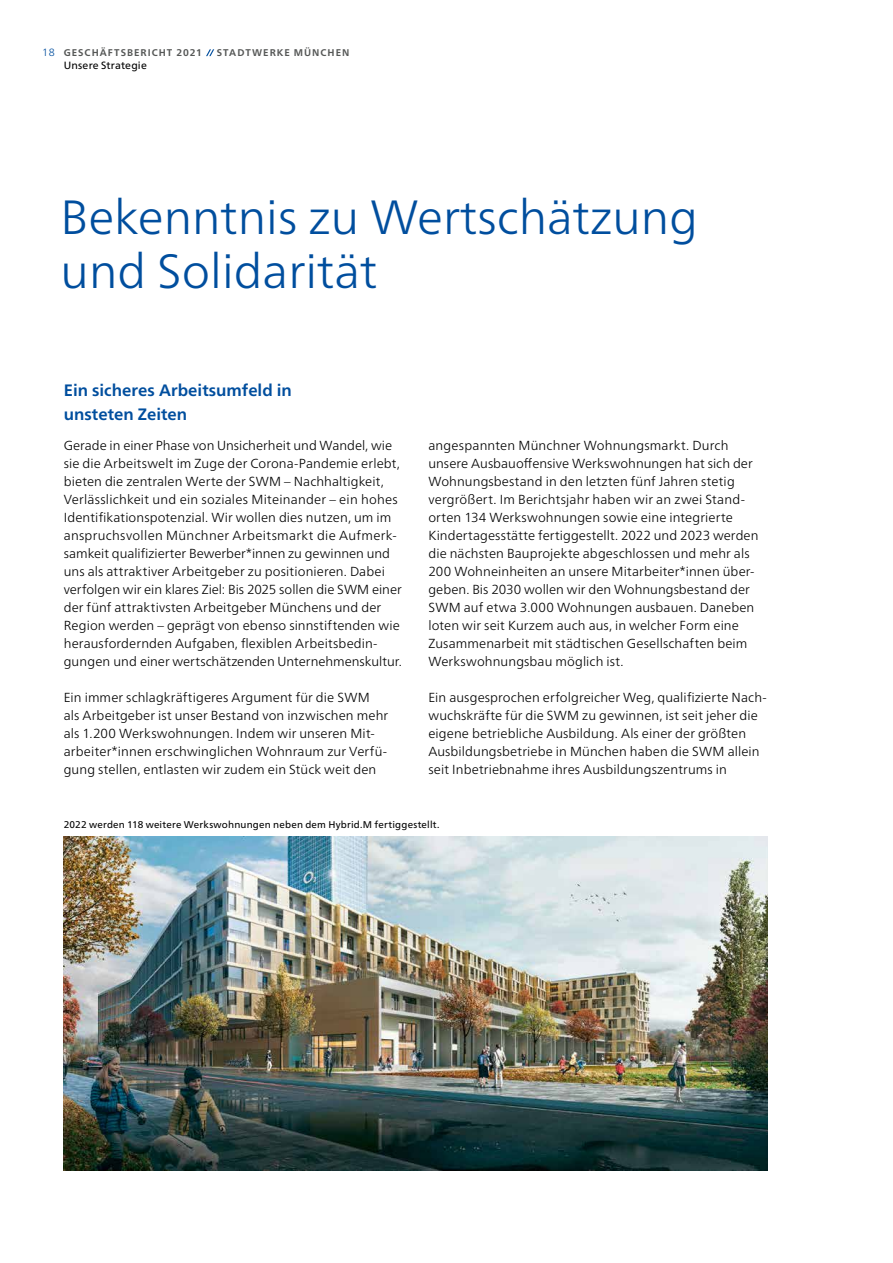
<style>
.page{position:relative;width:893px;height:1263px;background:#fff}
.page>*{position:absolute;margin:0;border:0;box-sizing:border-box;transform-origin:0 0}
.t1{font:300 48px/54px "Frutiger Neue LT Pro";color:#004e9e}
.t2{font:700 16.5px/24px "Frutiger Neue LT Pro";color:#004e9e}
.t3{font:300 13.2px/18px "Frutiger Neue LT Pro";letter-spacing:.01em;color:#000}
.t4{font:10.5px "Frutiger Neue LT Pro";letter-spacing:.015em;color:#000}
.t5{font:9.75px "Frutiger Neue LT Pro";letter-spacing:.02em;color:#000}
.t6{font:700 9.75px "Frutiger Neue LT Pro";letter-spacing:.1em;color:#555756}
.s1{font-weight:300;font-size:10.5px;color:#004e9e}
</style>
<div class="page">
<img style="left:64px;top:837px;width:703px;height:333px">
<svg style="left:206px;top:49px;width:8px;height:7px"></svg>
<p class="t6" style="left:42px;top:47px;width:161px"><span class="s1">18</span> GESCHÄFTSBERICHT 2021</p>
<p class="t6" style="left:217px;top:47px;width:134px">STADTWERKE MÜNCHEN</p>
<p class="t4" style="left:64px;top:59px;width:85px">Unsere Strategie</p>
<h1 class="t1" style="left:61px;top:190px;width:639px">Bekenntnis zu Wertschätzung und Solidarität</h1>
<p class="t2" style="left:64px;top:378px;width:230px">Ein sicheres Arbeitsumfeld in unsteten Zeiten</p>
<p class="t3" style="left:64px;top:436px;width:340px">Gerade in einer Phase von Unsicherheit und Wandel, wie sie die Arbeitswelt im Zuge der Corona-Pandemie erlebt, bieten die zentralen Werte der SWM – Nachhaltigkeit, Verlässlichkeit und ein soziales Miteinander – ein hohes Identifikationspotenzial. Wir wollen dies nutzen, um im anspruchsvollen Münchner Arbeitsmarkt die Aufmerk&shy;samkeit qualifizierter Bewerber*innen zu gewinnen und uns als attraktiver Arbeitgeber zu positionieren. Dabei verfolgen wir ein klares Ziel: Bis 2025 sollen die SWM einer der fünf attraktivsten Arbeitgeber Münchens und der Region werden – geprägt von ebenso sinnstiftenden wie herausfordernden Aufgaben, flexiblen Arbeitsbedin&shy;gungen und einer wertschätzenden Unternehmenskultur.</p>
<p class="t3" style="left:64px;top:688px;width:326px">Ein immer schlagkräftigeres Argument für die SWM als Arbeitgeber ist unser Bestand von inzwischen mehr als 1.200 Werkswohnungen. Indem wir unseren Mit&shy;arbeiter*innen erschwinglichen Wohnraum zur Verfü&shy;gung stellen, entlasten wir zudem ein Stück weit den</p>
<p class="t3" style="left:428px;top:436px;width:332px">angespannten Münchner Wohnungsmarkt. Durch unsere Ausbauoffensive Werkswohnungen hat sich der Wohnungsbestand in den letzten fünf Jahren stetig vergrößert. Im Berichtsjahr haben wir an zwei Stand&shy;orten 134 Werkswohnungen sowie eine integrierte Kindertagesstätte fertiggestellt. 2022 und 2023 werden die nächsten Bauprojekte abgeschlossen und mehr als 200 Wohneinheiten an unsere Mitarbeiter*innen über&shy;geben. Bis 2030 wollen wir den Wohnungsbestand der SWM auf etwa 3.000 Wohnungen ausbauen. Daneben loten wir seit Kurzem auch aus, in welcher Form eine Zusammenarbeit mit städtischen Gesellschaften beim Werkswohnungsbau möglich ist.</p>
<p class="t3" style="left:428px;top:688px;width:340px">Ein ausgesprochen erfolgreicher Weg, qualifizierte Nach&shy;wuchskräfte für die SWM zu gewinnen, ist seit jeher die eigene betriebliche Ausbildung. Als einer der größten Ausbildungsbetriebe in München haben die SWM allein seit Inbetriebnahme ihres Ausbildungszentrums in</p>
<p class="t5" style="left:64px;top:819px;width:377px">2022 werden 118 weitere Werkswohnungen neben dem Hybrid.M fertiggestellt.</p>
</div>
